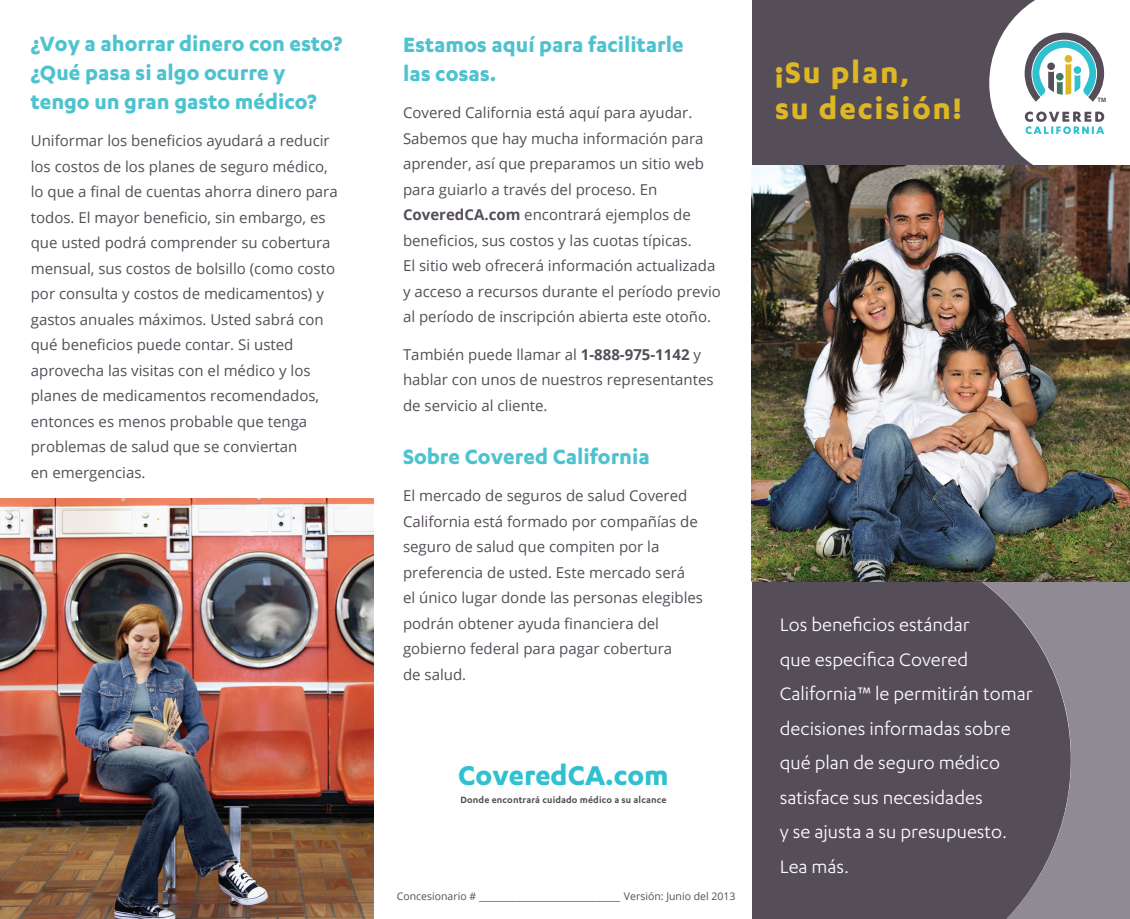
<style>
.page{position:relative;width:1130px;height:919px;background:#fff}
.page>*{position:absolute;margin:0;border:0;box-sizing:border-box;transform-origin:0 0}
.t1{font:700 34.5px/36.8px "Karbon";letter-spacing:.05em;color:#ddb725}
.t2{font:700 31.5px "Karbon";color:#2fc0d1}
.t3{font:700 24px/28.8px "Karbon";color:#4ec3cf}
.t4{font:21px/34.5px "Karbon";color:#fff}
.t5{font:15px/25.5px "Open Sans";color:#554d58}
.t6{font:10.5px "Open Sans";color:#554d58}
.t7{font:600 10.5px "Karbon";letter-spacing:.015em;color:#554d58}
.t8{font:700 6px "Helvetica";color:#554e58}
.s1{font-weight:700}
</style>
<div class="page">
<div style="left:752px;top:582px;width:209px;height:337px;background:#554d58"></div>
<svg style="left:814px;top:581px;width:256px;height:338px"></svg>
<div style="left:752px;top:0;width:315px;height:188px;background:#554d58"></div>
<svg style="left:981px;top:582px;width:148px;height:337px;background:#756e79"></svg>
<svg style="left:992px;top:882px;width:43px;height:37px;background:#67606b"></svg>
<img style="left:752px;top:166px;width:377px;height:415px">
<img style="left:0;top:498px;width:374px;height:421px">
<svg style="left:989px;top:0;width:141px;height:182px"></svg>
<h3 class="t3" style="left:31px;top:29px;width:313px">¿Voy a ahorrar dinero con esto? ¿Qué pasa si algo ocurre y tengo un gran gasto médico?</h3>
<p class="t5" style="left:31px;top:128px;width:308px">Uniformar los beneficios ayudará a reducir los costos de los planes de seguro médico, lo que a final de cuentas ahorra dinero para todos. El mayor beneficio, sin embargo, es que usted podrá comprender su cobertura mensual, sus costos de bolsillo (como costo por consulta y costos de medicamentos) y gastos anuales máximos. Usted sabrá con qué beneficios puede contar. Si usted aprovecha las visitas con el médico y los planes de medicamentos recomendados, entonces es menos probable que tenga problemas de salud que se conviertan<br>en emergencias.</p>
<h3 class="t3" style="left:403px;top:30px;width:282px">Estamos aquí para facilitarle las cosas.</h3>
<p class="t5" style="left:403px;top:100px;width:319px">Covered California está aquí para ayudar.<br>Sabemos que hay mucha información para aprender, así que preparamos un sitio web para guiarlo a través del proceso. En <span class="s1">CoveredCA.com</span> encontrará ejemplos de beneficios, sus costos y las cuotas típicas.<br>El sitio web ofrecerá información actualizada y acceso a recursos durante el período previo al período de inscripción abierta este otoño.</p>
<p class="t5" style="left:403px;top:341px;width:312px">También puede llamar al <span class="s1">1-888-975-1142</span> y hablar con unos de nuestros representantes de servicio al cliente.</p>
<h3 class="t3" style="left:403px;top:441px;width:248px">Sobre Covered California</h3>
<p class="t5" style="left:403px;top:483px;width:301px">El mercado de seguros de salud Covered California está formado por compañías de seguro de salud que compiten por la preferencia de usted. Este mercado será<br>el único lugar donde las personas elegibles podrán obtener ayuda financiera del gobierno federal para pagar cobertura<br>de salud.</p>
<h2 class="t2" style="left:458px;top:758px;width:212px">CoveredCA.com</h2>
<p class="t7" style="left:460px;top:794px;width:207px">Donde encontrará cuidado médico a su alcance</p>
<p class="t6" style="left:397px;top:889px;width:340px">Concesionario # ______________________________ Versión: Junio del 2013</p>
<h1 class="t1" style="left:774px;top:52px;width:188px">¡Su plan,<br>su decisión!</h1>
<h3 class="t4" style="left:779px;top:607px;width:254px">Los beneficios estándar<br>que especifica Covered<br>California™ le permitirán tomar decisiones informadas sobre qué plan de seguro médico satisface sus necesidades<br>y se ajusta a su presupuesto.<br>Lea más.</h3>
<p class="t8" style="left:1097px;top:95px;width:10px">TM</p>
</div>
